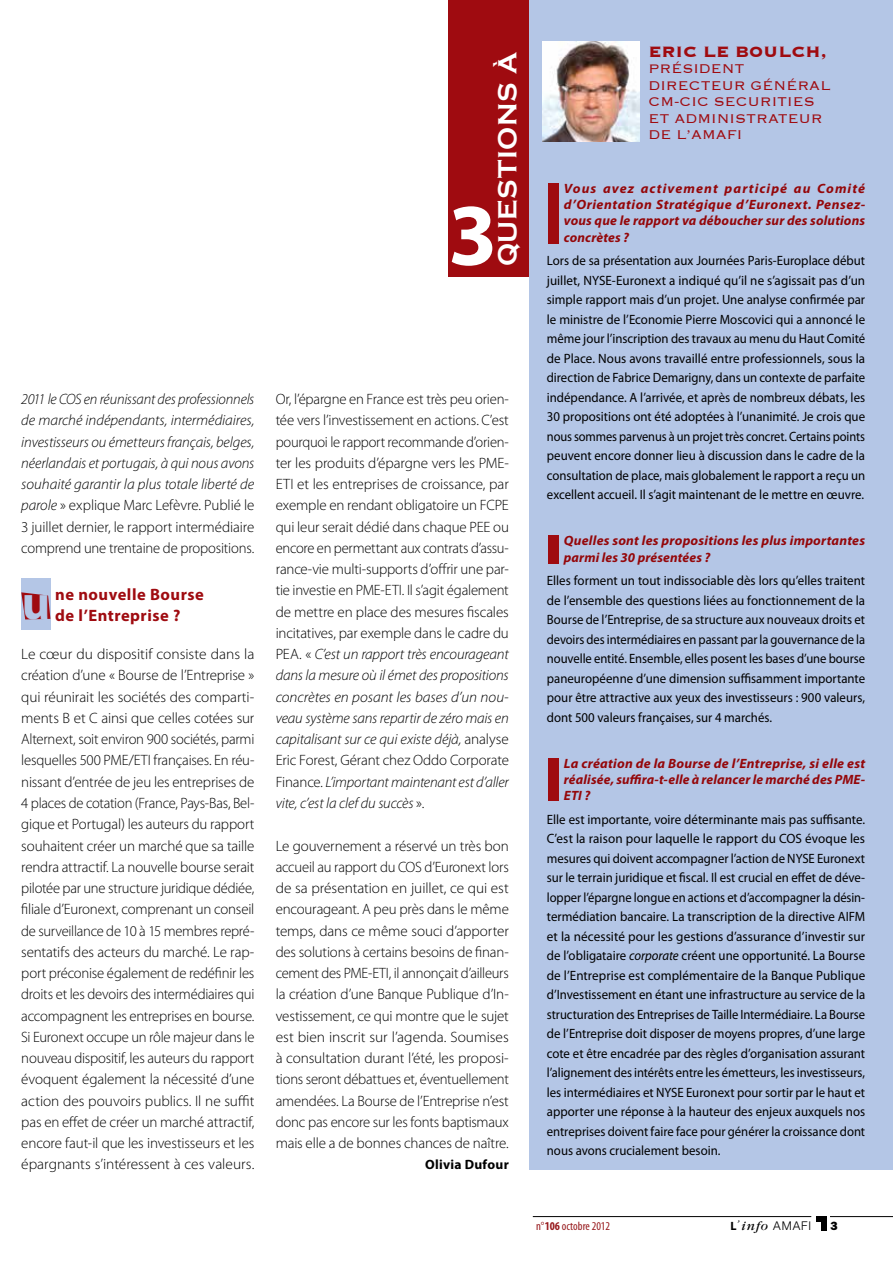
<style>
.page{position:relative;width:893px;height:1263px;background:#fff}
.page>*{position:absolute;margin:0;border:0;box-sizing:border-box;transform-origin:0 0}
.t1{font:700 88.5px "Myriad Pro";color:#fff}
.t2{font:700 48.75px "Myriad Pro";color:#b4c6e6}
.t3{font:700 27px "Copperplate Gothic";letter-spacing:.025em;color:#fff}
.t4{font:700 19.5px "Copperplate";color:#9f0b10}
.t5{font:300 16.5px/16.5px "Copperplate";color:#9f0b10}
.t6{font:700 16.5px/21.3px "Myriad Pro";letter-spacing:.03em;color:#9f0b10}
.t7{font:300 15px/21.3px "Myriad Pro";letter-spacing:-.01em;color:#000;text-align:justify}
.t8{font:italic 300 15px/21.3px "Myriad Pro";letter-spacing:-.005em;color:#000;text-align:justify}
.t9{font:13.5px/19.5px "Myriad Pro";color:#000;text-align:justify;scale:.96 1}
.t10{font:13.5px/19.5px "Myriad Pro";color:#000;text-align:justify;scale:.95 1}
.t11{font:italic 700 13.5px/16.2px "Myriad Pro";letter-spacing:.015em;color:#94070a;text-align:justify}
.t12{font:700 13.5px "Myriad Pro";letter-spacing:.02em;color:#000}
.t13{font:condensed 12px "Myriad Pro";color:#981b1e}
.t14{font:300 12px "Helvetica Neue";letter-spacing:.08em;color:#000}
.t15{font:800 12px "Franklin Gothic";color:#000}
.s1{font-style:normal}
.s2{font-style:italic}
.s3{font-weight:700}
.s4{font-family:"Myriad";font-weight:700}
.s5{font-family:"Garamond";font-weight:400;font-style:italic}
.s6{font-family:"Garamond";font-weight:400;font-style:italic;font-size:13.5px}
</style>
<div class="page">
<div style="left:529px;top:0;width:364px;height:1169px;background:#b4c6e6"></div>
<hr style="left:830px;top:1216px;width:63px;height:1px;background:#000">
<div style="left:821px;top:1216px;width:5px;height:14px;background:#000"></div>
<div style="left:816px;top:1216px;width:10px;height:5px;background:#000"></div>
<hr style="left:533px;top:1216px;width:278px;height:1px;background:#000">
<div style="left:21px;top:578px;width:30px;height:51px;background:#b4c6e6"></div>
<svg style="left:21px;top:592px;width:29px;height:27px"></svg>
<div style="left:448px;top:0;width:81px;height:276px;background:#9f0b10"></div>
<img style="left:543px;top:42px;width:97px;height:99px">
<div style="left:548px;top:536px;width:10px;height:28px;background:#9f0b10"></div>
<div style="left:548px;top:759px;width:10px;height:42px;background:#9f0b10"></div>
<div style="left:548px;top:183px;width:10px;height:60px;background:#9f0b10"></div>
<p class="t8" style="left:21px;top:388px;width:235px">2011 le COS en réunissant des professionnels de marché indépendants, intermédiaires, investisseurs ou émetteurs français, belges, néerlandais et portugais, à qui nous avons souhaité garantir la plus totale liberté de parole <span class="s1">» explique Marc Lefèvre. Publié le 3 juillet dernier, le rapport intermédiaire comprend une trentaine de propositions.</span></p>
<p class="t6" style="left:55px;top:583px;width:150px">ne nouvelle Bourse de l’Entreprise ?</p>
<p class="t7" style="left:21px;top:643px;width:235px">Le cœur du dispositif consiste dans la création d’une « Bourse de l’Entreprise » qui réunirait les sociétés des comparti&shy;ments B et C ainsi que celles cotées sur Alternext, soit environ 900 sociétés, parmi lesquelles 500 PME/ETI françaises. En réu&shy;nissant d’entrée de jeu les entreprises de 4 places de cotation (France, Pays-Bas, Bel&shy;gique et Portugal) les auteurs du rapport souhaitent créer un marché que sa taille rendra attractif. La nouvelle bourse serait pilotée par une structure juridique dédiée, filiale d’Euronext, comprenant un conseil de surveillance de 10 à 15 membres repré&shy;sentatifs des acteurs du marché. Le rap&shy;port préconise également de redéfinir les droits et les devoirs des intermédiaires qui accompagnent les entreprises en bourse.<br>Si Euronext occupe un rôle majeur dans le nouveau dispositif, les auteurs du rapport évoquent également la nécessité d’une action des pouvoirs publics. Il ne suffit pas en effet de créer un marché attractif, encore faut-il que les investisseurs et les épargnants s’intéressent à ces valeurs.</p>
<h2 class="t2" style="left:22px;top:570px;width:30px">u</h2>
<h3 class="t3" style="left:492px;top:266px;width:216px;rotate:-90deg">questions à</h3>
<h1 class="t1" style="left:448px;top:177px;width:51px">3</h1>
<p class="t7" style="left:276px;top:388px;width:235px">Or, l’épargne en France est très peu orien&shy;tée vers l’investissement en actions. C’est pourquoi le rapport recommande d’orien&shy;ter les produits d’épargne vers les PME-ETI et les entreprises de croissance, par exemple en rendant obligatoire un FCPE qui leur serait dédié dans chaque PEE ou encore en permettant aux contrats d’assu&shy;rance-vie multi-supports d’offrir une par&shy;tie investie en PME-ETI. Il s’agit également de mettre en place des mesures fiscales incitatives, par exemple dans le cadre du PEA. « <span class="s2">C’est un rapport très encourageant dans la mesure où il émet des propositions concrètes en posant les bases d’un nou&shy;veau système sans repartir de zéro mais en capitalisant sur ce qui existe déjà,</span> analyse Eric Forest, Gérant chez Oddo Corporate Finance<span class="s2">. L’important maintenant est d’aller vite, c’est la clef du succès</span> ».</p>
<p class="t7" style="left:276px;top:835px;width:235px">Le gouvernement a réservé un très bon accueil au rapport du COS d’Euronext lors de sa présentation en juillet, ce qui est encourageant. A peu près dans le même temps, dans ce même souci d’apporter des solutions à certains besoins de finan&shy;cement des PME-ETI, il annonçait d’ailleurs la création d’une Banque Publique d’In&shy;vestissement, ce qui montre que le sujet est bien inscrit sur l’agenda. Soumises à consultation durant l’été, les proposi&shy;tions seront débattues et, éventuellement amendées. La Bourse de l’Entreprise n’est donc pas encore sur les fonts baptismaux mais elle a de bonnes chances de naître.</p>
<p class="t12" style="left:425px;top:1156px;width:85px">Olivia Dufour</p>
<h3 class="t4" style="left:648px;top:39px;width:180px">Eric Le Boulch,</h3>
<p class="t5" style="left:648px;top:59px;width:183px">président directeur général<br>CM-CIC</p>
<p class="t5" style="left:648px;top:92px;width:176px;text-indent:66px">Securities et adm inistrateur de l’AMAFI</p>
<p class="t11" style="left:564px;top:180px;width:303px">Vous avez activement participé au Comité d’Orientation Stratégique d’Euronext. Pensez&shy;vous que le rapport va déboucher sur des solutions concrètes ?</p>
<p class="t10" style="left:547px;top:251px;width:337px">Lors de sa présentation aux Journées Paris-Europlace début juillet, NYSE-Euronext a indiqué qu’il ne s’agissait pas d’un simple rapport mais d’un projet. Une analyse confirmée par le ministre de l’Economie Pierre Moscovici qui a annoncé le même jour l’inscription des travaux au menu du Haut Comité de Place. Nous avons travaillé entre professionnels, sous la direction de Fabrice Demarigny, dans un contexte de parfaite indépendance. A l’arrivée, et après de nombreux débats, les 30 propositions ont été adoptées à l’unanimité. Je crois que nous sommes parvenus à un projet très concret. Certains points peuvent encore donner lieu à discussion dans le cadre de la consultation de place, mais globalement le rapport a reçu un excellent accueil. Il s’agit maintenant de le mettre en œuvre.</p>
<p class="t11" style="left:564px;top:532px;width:303px">Quelles sont les propositions les plus importantes parmi les 30 présentées ?</p>
<p class="t9" style="left:547px;top:571px;width:333px">Elles forment un tout indissociable dès lors qu’elles traitent de l’ensemble des questions liées au fonctionnement de la Bourse de l’Entreprise, de sa structure aux nouveaux droits et devoirs des intermédiaires en passant par la gouvernance de la nouvelle entité. Ensemble, elles posent les bases d’une bourse paneuropéenne d’une dimension suffisamment importante pour être attractive aux yeux des investisseurs : 900 valeurs, dont 500 valeurs françaises, sur 4 marchés.</p>
<p class="t11" style="left:564px;top:755px;width:303px">La création de la Bourse de l’Entreprise, si elle est réalisée, suffira-t-elle à relancer le marché des PME-ETI ?</p>
<p class="t9" style="left:547px;top:809px;width:333px">Elle est importante, voire déterminante mais pas suffisante.<br>C’est la raison pour laquelle le rapport du COS évoque les mesures qui doivent accompagner l’action de NYSE Euronext sur le terrain juridique et fiscal. Il est crucial en effet de déve&shy;lopper l’épargne longue en actions et d’accompagner la désin&shy;termédiation bancaire. La transcription de la directive AIFM et la nécessité pour les gestions d’assurance d’investir sur de l’obligataire <span class="s2">corporate</span> créent une opportunité. La Bourse de l’Entreprise est complémentaire de la Banque Publique d’Investissement en étant une infrastructure au service de la structuration des Entreprises de Taille Intermédiaire. La Bourse de l’Entreprise doit disposer de moyens propres, d’une large cote et être encadrée par des règles d’organisation assurant l’alignement des intérêts entre les émetteurs, les investisseurs, les intermédiaires et NYSE Euronext pour sortir par le haut et apporter une réponse à la hauteur des enjeux auxquels nos entreprises doivent faire face pour générer la croissance dont nous avons crucialement besoin.</p>
<p class="t13" style="left:536px;top:1218px;width:76px">n°<span class="s3">106</span> octobre 2012</p>
<p class="t14" style="left:730px;top:1218px;width:82px"><span class="s4">L</span><span class="s5">’</span> <span class="s6">info</span> AMAFI</p>
<p class="t15" style="left:831px;top:1219px;width:9px">3</p>
</div>
